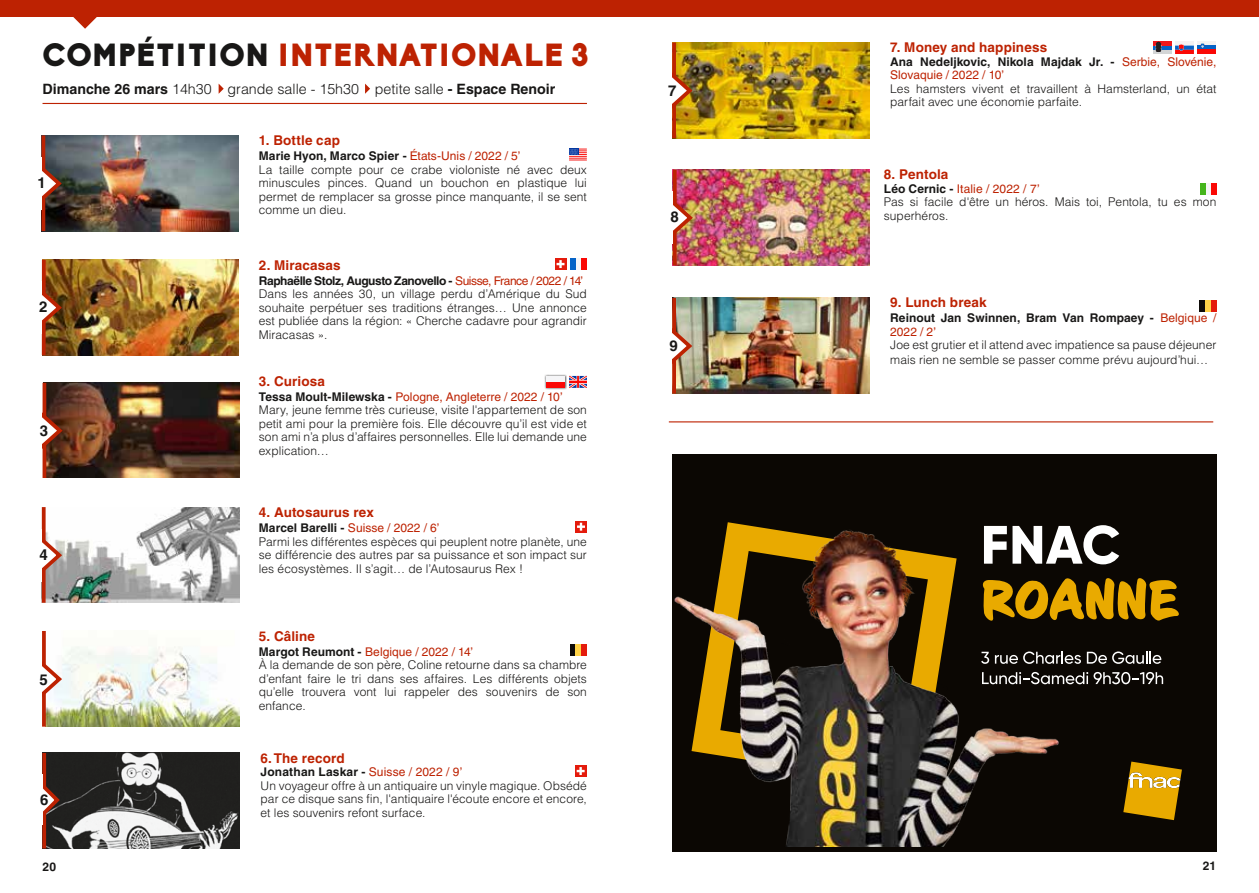
<style>
.page{position:relative;width:1259px;height:893px;background:#fff}
.page>*{position:absolute;margin:0;border:0;box-sizing:border-box;transform-origin:0 0}
.t1{font:900 31.5px "Biko";letter-spacing:.02em;color:#bd2202}
.t2{font:700 15px "Helvetica LT Std";color:#181716}
.t3{font:300 14.25px "Helvetica LT Std";color:#181716}
.t4{font:700 13.5px "Helvetica LT Std";letter-spacing:.01em;color:#bd2202}
.t5{font:300 12px/13.5px "Helvetica LT Std";letter-spacing:.005em;color:#181716}
.t6{font:12px/13.5px "Helvetica LT Std";color:#bd2202}
.t7{font:700 12px/13.5px "Helvetica LT Std";letter-spacing:.005em;color:#181716}
.s1{color:#181716}
.s2{font-weight:700}
.s3{font-weight:400;color:#bd2202}
.s4{font-weight:700;color:#181716}
</style>
<div class="page">
<div style="left:0;top:0;width:629px;height:17px;background:#bd2202"></div>
<div style="left:629px;top:0;width:630px;height:17px;background:#bd2202"></div>
<svg style="left:73px;top:17px;width:24px;height:12px"></svg>
<hr style="left:669px;top:421px;width:544px;height:1px;background:#bd2202">
<svg style="left:219px;top:84px;width:5px;height:10px"></svg>
<svg style="left:365px;top:84px;width:5px;height:10px"></svg>
<hr style="left:43px;top:103px;width:544px;height:1px;background:#bd2202">
<img style="left:41px;top:135px;width:198px;height:96px">
<hr style="left:42px;top:135px;width:3px;height:96px;background:#bd2202">
<svg style="left:41px;top:157px;width:24px;height:56px"></svg>
<img style="left:46px;top:260px;width:192px;height:95px">
<svg style="left:42px;top:260px;width:4px;height:95px"></svg>
<svg style="left:41px;top:281px;width:24px;height:56px"></svg>
<div style="left:32px;top:281px;width:10px;height:53px;background:#fff"></div>
<img style="left:46px;top:383px;width:193px;height:95px">
<hr style="left:43px;top:383px;width:3px;height:95px;background:#bd2202">
<svg style="left:42px;top:404px;width:23px;height:56px"></svg>
<img style="left:46px;top:507px;width:193px;height:96px">
<svg style="left:42px;top:507px;width:4px;height:96px"></svg>
<svg style="left:41px;top:528px;width:24px;height:57px"></svg>
<div style="left:32px;top:529px;width:10px;height:52px;background:#fff"></div>
<img style="left:46px;top:646px;width:193px;height:81px">
<svg style="left:42px;top:631px;width:4px;height:96px"></svg>
<svg style="left:42px;top:652px;width:23px;height:57px"></svg>
<img style="left:676px;top:43px;width:193px;height:95px">
<svg style="left:672px;top:43px;width:4px;height:95px"></svg>
<svg style="left:672px;top:64px;width:23px;height:57px"></svg>
<img style="left:672px;top:170px;width:198px;height:95px">
<hr style="left:673px;top:170px;width:3px;height:95px;background:#bd2202">
<svg style="left:672px;top:191px;width:24px;height:57px"></svg>
<img style="left:676px;top:298px;width:193px;height:96px">
<svg style="left:672px;top:298px;width:4px;height:96px"></svg>
<svg style="left:672px;top:319px;width:23px;height:57px"></svg>
<svg style="left:569px;top:149px;width:18px;height:12px"></svg>
<div style="left:575px;top:521px;width:12px;height:12px;background:#e41b0c"></div>
<svg style="left:577px;top:523px;width:8px;height:8px"></svg>
<div style="left:554px;top:258px;width:12px;height:12px;background:#e41b0c"></div>
<svg style="left:556px;top:260px;width:8px;height:8px"></svg>
<div style="left:581px;top:258px;width:6px;height:12px;background:#fa0805"></div>
<div style="left:575px;top:258px;width:6px;height:12px;background:#f5f5f7"></div>
<div style="left:570px;top:258px;width:5px;height:12px;background:#0563c7"></div>
<div style="left:570px;top:644px;width:5px;height:12px;background:#0f0c09"></div>
<div style="left:575px;top:644px;width:6px;height:12px;background:#ffd348"></div>
<div style="left:581px;top:644px;width:6px;height:12px;background:#e41b0c"></div>
<div style="left:1199px;top:300px;width:6px;height:11px;background:#0f0c09"></div>
<div style="left:1205px;top:300px;width:5px;height:11px;background:#ffd348"></div>
<div style="left:1210px;top:300px;width:6px;height:11px;background:#e41b0c"></div>
<div style="left:1211px;top:183px;width:5px;height:11px;background:#fa0805"></div>
<div style="left:1205px;top:183px;width:6px;height:11px;background:#f5f5f7"></div>
<div style="left:1199px;top:183px;width:6px;height:11px;background:#45b51c"></div>
<svg style="left:569px;top:376px;width:18px;height:12px"></svg>
<div style="left:544px;top:374px;width:23px;height:16px;background:#181716;opacity:.75"></div>
<div style="left:546px;top:376px;width:19px;height:6px;background:#f5f5f7"></div>
<div style="left:546px;top:382px;width:19px;height:6px;background:#fa0805"></div>
<hr style="left:1153px;top:50px;width:18px;height:4px;background:#d3d5d6">
<svg style="left:1153px;top:45px;width:18px;height:5px"></svg>
<hr style="left:1153px;top:41px;width:18px;height:4px;background:#f0171a">
<svg style="left:1156px;top:42px;width:5px;height:10px"></svg>
<div style="left:1197px;top:41px;width:18px;height:5px;background:#f5f2f2"></div>
<svg style="left:1197px;top:46px;width:18px;height:4px"></svg>
<hr style="left:1197px;top:50px;width:18px;height:4px;background:#fa0805">
<svg style="left:1200px;top:43px;width:4px;height:5px"></svg>
<div style="left:1175px;top:41px;width:19px;height:13px;background:#f5f2f2"></div>
<svg style="left:1175px;top:45px;width:19px;height:9px"></svg>
<img style="left:42px;top:753px;width:198px;height:96px">
<svg style="left:42px;top:753px;width:4px;height:95px"></svg>
<svg style="left:42px;top:775px;width:20px;height:54px"></svg>
<div style="left:574px;top:765px;width:12px;height:12px;background:#e41b0c"></div>
<svg style="left:576px;top:767px;width:8px;height:8px"></svg>
<div style="left:672px;top:454px;width:544px;height:397px;background:#0b0703"></div>
<img style="left:674px;top:522px;width:432px;height:324px">
<svg style="left:981px;top:652px;width:8px;height:12px"></svg>
<svg style="left:995px;top:651px;width:166px;height:13px"></svg>
<svg style="left:982px;top:672px;width:181px;height:12px"></svg>
<svg style="left:1123px;top:762px;width:59px;height:58px"></svg>
<svg style="left:984px;top:525px;width:135px;height:39px"></svg>
<svg style="left:981px;top:575px;width:198px;height:50px"></svg>
<h1 class="t1" style="left:43px;top:36px;width:547px"><span class="s1">COMPÉTITION</span> INTERNATIONALE 3</h1>
<p class="t3" style="left:43px;top:80px;width:514px"><span class="s2">Dimanche 26 mars</span> 14h30 grande salle - 15h30 petite salle <span class="s2">- Espace Renoir</span></p>
<p class="t2" style="left:37px;top:174px;width:10px">1</p>
<p class="t2" style="left:39px;top:297px;width:10px">2</p>
<p class="t2" style="left:40px;top:421px;width:10px">3</p>
<p class="t2" style="left:39px;top:546px;width:10px">4</p>
<p class="t2" style="left:39px;top:670px;width:10px">5</p>
<p class="t2" style="left:40px;top:791px;width:10px">6</p>
<p class="t4" style="left:259px;top:132px;width:83px">1. Bottle cap</p>
<p class="t5" style="left:259px;top:149px;width:330px"><span class="s2">Marie Hyon, Marco Spier -</span> <span class="s3">États-Unis / 2022 / 5’<br></span>La taille compte pour ce crabe violoniste né avec deux minuscules pinces. Quand un bouchon en plastique lui permet de remplacer sa grosse pince manquante, il se sent comme un dieu.</p>
<p class="t4" style="left:259px;top:257px;width:83px">2. Miracasas</p>
<p class="t5" style="left:259px;top:273px;width:330px"><span class="s2">Raphaëlle Stolz, Augusto Zanovello -</span> <span class="s3">Suisse, France / 2022 / 14’ </span>Dans les années 30, un village perdu d’Amérique du Sud souhaite perpétuer ses traditions étranges… Une annonce est publiée dans la région: « Cherche cadavre pour agrandir Miracasas ».</p>
<p class="t4" style="left:259px;top:373px;width:68px">3. Curiosa</p>
<p class="t5" style="left:259px;top:389px;width:330px"><span class="s2">Tessa Moult-Milewska -</span> <span class="s3">Pologne, Angleterre / 2022 / 10’ </span>Mary, jeune femme très curieuse, visite l'appartement de son petit ami pour la première fois. Elle découvre qu’il est vide et son ami n’a plus d’affaires personnelles. Elle lui demande une explication…</p>
<p class="t4" style="left:259px;top:504px;width:117px">4. Autosaurus rex</p>
<p class="t5" style="left:259px;top:521px;width:330px"><span class="s2">Marcel Barelli -</span> <span class="s3">Suisse / 2022 / 6’<br></span>Parmi les différentes espèces qui peuplent notre planète, une se différencie des autres par sa puissance et son impact sur les écosystèmes. Il s’agit… de l’Autosaurus Rex !</p>
<p class="t4" style="left:259px;top:628px;width:58px">5. Câline</p>
<p class="t5" style="left:259px;top:645px;width:330px"><span class="s2">Margot Reumont -</span> <span class="s3">Belgique / 2022 / 14’<br></span>À la demande de son père, Coline retourne dans sa chambre d’enfant faire le tri dans ses affaires. Les différents objets qu’elle trouvera vont lui rappeler des souvenirs de son enfance.</p>
<p class="t4" style="left:261px;top:750px;width:86px">6. The record</p>
<p class="t5" style="left:261px;top:765px;width:328px"><span class="s2">Jonathan Laskar -</span> <span class="s3">Suisse / 2022 / 9’<br></span>Un voyageur offre à un antiquaire un vinyle magique. Obsédé par ce disque sans fin, l'antiquaire l'écoute encore et encore, et les souvenirs refont surface.</p>
<p class="t2" style="left:668px;top:82px;width:10px">7</p>
<p class="t2" style="left:670px;top:207px;width:10px">8</p>
<p class="t2" style="left:669px;top:336px;width:10px">9</p>
<p class="t4" style="left:890px;top:39px;width:158px">7. Money and happiness</p>
<p class="t6" style="left:890px;top:55px;width:328px"><span class="s4">Ana Nedeljkovic, Nikola Majdak Jr. -</span> Serbie, Slovénie,<br>Slovaquie / 2022 / 10’</p>
<p class="t5" style="left:890px;top:82px;width:328px">Les hamsters vivent et travaillent à Hamsterland, un état parfait avec une économie parfaite.</p>
<p class="t4" style="left:884px;top:166px;width:66px">8. Pentola</p>
<p class="t5" style="left:884px;top:182px;width:334px"><span class="s2">Léo Cernic -</span> <span class="s3">Italie / 2022 / 7’<br></span>Pas si facile d'être un héros. Mais toi, Pentola, tu es mon superhéros.</p>
<p class="t4" style="left:890px;top:294px;width:98px">9. Lunch break</p>
<p class="t7" style="left:890px;top:311px;width:328px">Reinout Jan Swinnen, Bram Van Rompaey - <span class="s3">Belgique /<br>2022 / 2’</span></p>
<p class="t5" style="left:890px;top:337px;width:328px;line-height:15px">Joe est grutier et il attend avec impatience sa pause déjeuner mais rien ne semble se passer comme prévu aujourd’hui…</p>
<p class="t7" style="left:43px;top:860px;width:15px">20</p>
<p class="t7" style="left:1202px;top:859px;width:15px">21</p>
</div>
